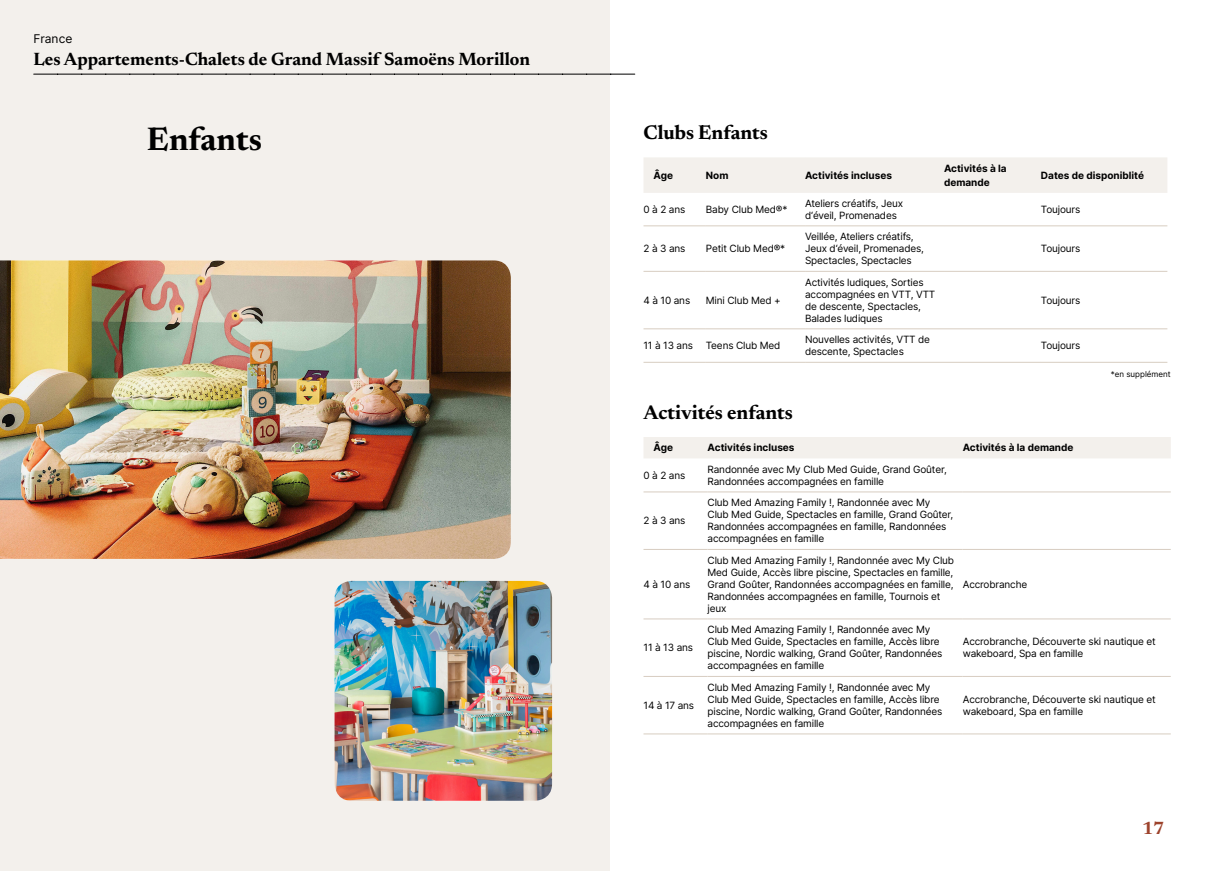
<style>
.page{position:relative;width:1219px;height:871px;background:#fff}
.page>*{position:absolute;margin:0;border:0;box-sizing:border-box;transform-origin:0 0}
.t1{font:700 33px "Newsreader 24 pt";color:#000}
.t2{font:700 20px "Newsreader 24 pt";color:#000}
.t3{font:700 18px "Newsreader 24 pt";color:#000}
.t4{font:700 18px "Newsreader 24 pt";color:#9d432c}
.t5{font:12px "Inter";color:#000}
.t6{font:10px/12px "Inter";letter-spacing:-.015em;color:#000}
.t7{font:700 10px/14px "Inter";color:#000}
.t8{font:8px "Inter";color:#000}
</style>
<div class="page">
<div style="left:0;top:0;width:609px;height:870px;background:#f3f0ec"></div>
<img style="left:0;top:260px;width:511px;height:298px">
<img style="left:334px;top:580px;width:218px;height:220px">
<svg style="left:34px;top:74px;width:601px;height:1px"></svg>
<div style="left:644px;top:157px;width:523px;height:36px;background:#f3f0ec"></div>
<hr style="left:643px;top:225px;width:63px;height:1px;background:#d7cdc1">
<hr style="left:706px;top:225px;width:99px;height:1px;background:#d7cdc1">
<hr style="left:805px;top:225px;width:139px;height:1px;background:#d7cdc1">
<hr style="left:944px;top:225px;width:97px;height:1px;background:#d7cdc1">
<hr style="left:1041px;top:225px;width:126px;height:1px;background:#d7cdc1">
<hr style="left:643px;top:271px;width:63px;height:1px;background:#d7cdc1">
<hr style="left:706px;top:271px;width:99px;height:1px;background:#d7cdc1">
<hr style="left:805px;top:271px;width:139px;height:1px;background:#d7cdc1">
<hr style="left:944px;top:271px;width:97px;height:1px;background:#d7cdc1">
<hr style="left:1041px;top:271px;width:126px;height:1px;background:#d7cdc1">
<hr style="left:643px;top:328px;width:63px;height:1px;background:#d7cdc1">
<hr style="left:706px;top:328px;width:99px;height:1px;background:#d7cdc1">
<hr style="left:805px;top:328px;width:139px;height:1px;background:#d7cdc1">
<hr style="left:944px;top:328px;width:97px;height:1px;background:#d7cdc1">
<hr style="left:1041px;top:328px;width:126px;height:1px;background:#d7cdc1">
<hr style="left:643px;top:361px;width:63px;height:1px;background:#d7cdc1">
<hr style="left:706px;top:361px;width:99px;height:1px;background:#d7cdc1">
<hr style="left:805px;top:361px;width:139px;height:1px;background:#d7cdc1">
<hr style="left:944px;top:361px;width:97px;height:1px;background:#d7cdc1">
<hr style="left:1041px;top:361px;width:126px;height:1px;background:#d7cdc1">
<div style="left:644px;top:437px;width:527px;height:21px;background:#f3f0ec"></div>
<hr style="left:643px;top:491px;width:65px;height:1px;background:#d7cdc1">
<hr style="left:708px;top:491px;width:255px;height:1px;background:#d7cdc1">
<hr style="left:963px;top:491px;width:208px;height:1px;background:#d7cdc1">
<hr style="left:643px;top:548px;width:65px;height:1px;background:#d7cdc1">
<hr style="left:708px;top:548px;width:255px;height:1px;background:#d7cdc1">
<hr style="left:963px;top:548px;width:208px;height:1px;background:#d7cdc1">
<hr style="left:643px;top:618px;width:65px;height:1px;background:#d7cdc1">
<hr style="left:708px;top:618px;width:255px;height:1px;background:#d7cdc1">
<hr style="left:963px;top:618px;width:208px;height:1px;background:#d7cdc1">
<hr style="left:643px;top:675px;width:65px;height:1px;background:#d7cdc1">
<hr style="left:708px;top:675px;width:255px;height:1px;background:#d7cdc1">
<hr style="left:963px;top:675px;width:208px;height:1px;background:#d7cdc1">
<hr style="left:643px;top:733px;width:65px;height:1px;background:#d7cdc1">
<hr style="left:708px;top:733px;width:255px;height:1px;background:#d7cdc1">
<hr style="left:963px;top:733px;width:208px;height:1px;background:#d7cdc1">
<p class="t5" style="left:33px;top:30px;width:40px">France</p>
<h3 class="t3" style="left:33px;top:46px;width:498px">Les Appartements-Chalets de Grand Massif Samoëns Morillon</h3>
<h1 class="t1" style="left:147px;top:115px;width:117px">Enfants</h1>
<h2 class="t2" style="left:643px;top:118px;width:126px">Clubs Enfants</h2>
<p class="t7" style="left:653px;top:168px;width:21px">Âge</p>
<p class="t7" style="left:706px;top:168px;width:24px">Nom</p>
<p class="t7" style="left:805px;top:168px;width:88px">Activités incluses</p>
<p class="t7" style="left:944px;top:161px;width:64px">Activités à la demande</p>
<p class="t7" style="left:1041px;top:168px;width:105px">Dates de disponiblité</p>
<p class="t6" style="left:643px;top:203px;width:43px">0 à 2 ans</p>
<p class="t6" style="left:706px;top:203px;width:83px">Baby Club Med®*</p>
<p class="t6" style="left:805px;top:197px;width:100px">Ateliers créatifs, Jeux d‘éveil, Promenades</p>
<p class="t6" style="left:1041px;top:203px;width:41px">Toujours</p>
<p class="t6" style="left:643px;top:242px;width:43px">2 à 3 ans</p>
<p class="t6" style="left:706px;top:242px;width:81px">Petit Club Med®*</p>
<p class="t6" style="left:805px;top:230px;width:120px">Veillée, Ateliers créatifs,<br>Jeux d‘éveil, Promenades,<br>Spectacles, Spectacles</p>
<p class="t6" style="left:1041px;top:242px;width:41px">Toujours</p>
<p class="t6" style="left:643px;top:294px;width:48px">4 à 10 ans</p>
<p class="t6" style="left:706px;top:294px;width:76px">Mini Club Med +</p>
<p class="t6" style="left:805px;top:276px;width:132px">Activités ludiques, Sorties accompagnées en VTT, VTT de descente, Spectacles,<br>Balades ludiques</p>
<p class="t6" style="left:1041px;top:294px;width:41px">Toujours</p>
<p class="t6" style="left:643px;top:339px;width:51px">11 à 13 ans</p>
<p class="t6" style="left:706px;top:339px;width:76px">Teens Club Med</p>
<p class="t6" style="left:805px;top:333px;width:127px">Nouvelles activités, VTT de descente, Spectacles</p>
<p class="t6" style="left:1041px;top:339px;width:41px">Toujours</p>
<h2 class="t2" style="left:643px;top:398px;width:151px">Activités enfants</h2>
<p class="t7" style="left:653px;top:440px;width:21px">Âge</p>
<p class="t7" style="left:708px;top:440px;width:88px">Activités incluses</p>
<p class="t7" style="left:963px;top:440px;width:112px">Activités à la demande</p>
<p class="t6" style="left:643px;top:469px;width:43px">0 à 2 ans</p>
<p class="t6" style="left:708px;top:463px;width:241px">Randonnée avec My Club Med Guide, Grand Goûter,<br>Randonnées accompagnées en famille</p>
<p class="t6" style="left:643px;top:514px;width:44px">2 à 3 ans</p>
<p class="t6" style="left:708px;top:496px;width:247px">Club Med Amazing Family !, Randonnée avec My Club Med Guide, Spectacles en famille, Grand Goûter, Randonnées accompagnées en famille, Randonnées accompagnées en famille</p>
<p class="t6" style="left:643px;top:577px;width:48px">4 à 10 ans</p>
<p class="t6" style="left:708px;top:553px;width:248px">Club Med Amazing Family !, Randonnée avec My Club Med Guide, Accès libre piscine, Spectacles en famille, Grand Goûter, Randonnées accompagnées en famille, Randonnées accompagnées en famille, Tournois et jeux</p>
<p class="t6" style="left:963px;top:577px;width:66px">Accrobranche</p>
<p class="t8" style="left:1111px;top:368px;width:61px">*en supplément</p>
<p class="t6" style="left:643px;top:641px;width:51px">11 à 13 ans</p>
<p class="t6" style="left:643px;top:698px;width:52px">14 à 17 ans</p>
<p class="t6" style="left:708px;top:623px;width:236px">Club Med Amazing Family !, Randonnée avec My Club Med Guide, Spectacles en famille, Accès libre piscine, Nordic walking, Grand Goûter, Randonnées accompagnées en famille</p>
<p class="t6" style="left:708px;top:680px;width:236px">Club Med Amazing Family !, Randonnée avec My Club Med Guide, Spectacles en famille, Accès libre piscine, Nordic walking, Grand Goûter, Randonnées accompagnées en famille</p>
<p class="t6" style="left:963px;top:635px;width:194px">Accrobranche, Découverte ski nautique et wakeboard, Spa en famille</p>
<p class="t6" style="left:963px;top:692px;width:194px">Accrobranche, Découverte ski nautique et wakeboard, Spa en famille</p>
<h3 class="t4" style="left:1142px;top:814px;width:24px">17</h3>
</div>
